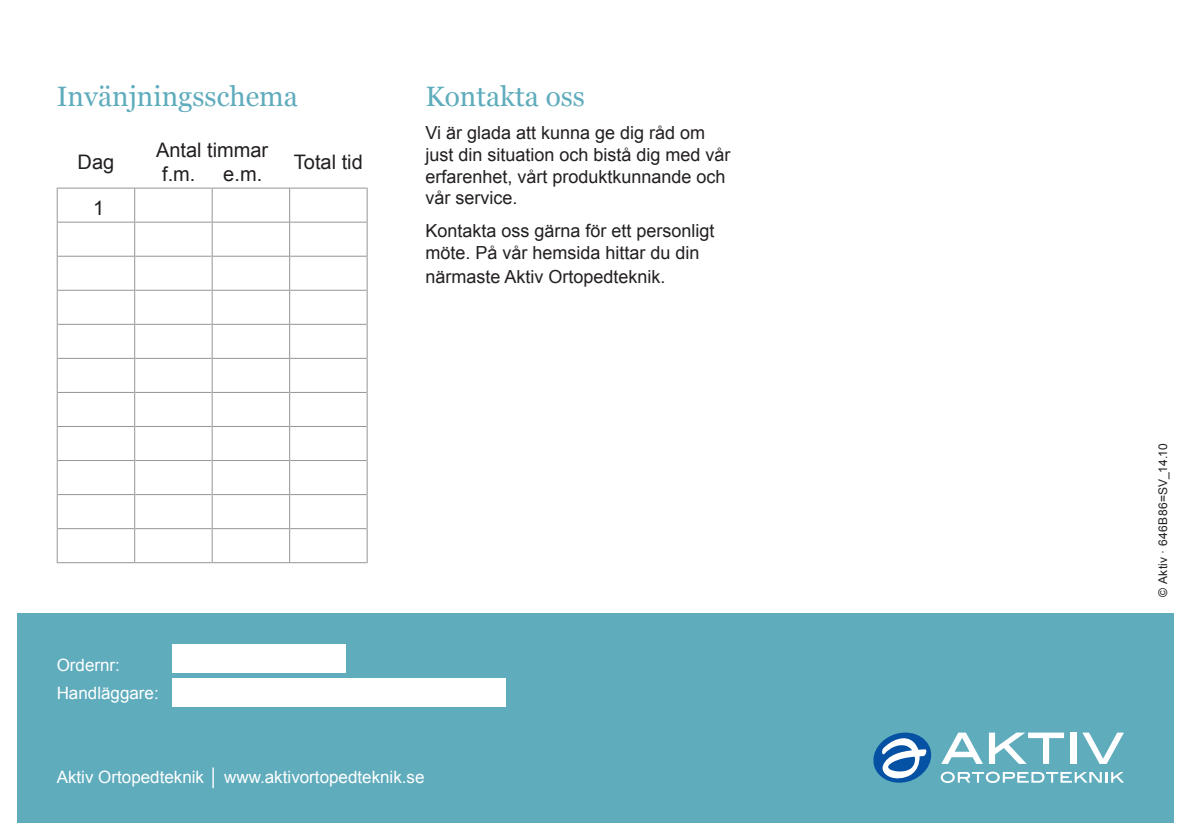
<style>
.page{position:relative;width:1191px;height:840px;background:#fff}
.page>*{position:absolute;margin:0;border:0;box-sizing:border-box;transform-origin:0 0}
.t1{font:28px "Georgia";color:#5facbd}
.t2{font:20px/24px "Arial";color:#231f20}
.t3{font:18px/21.6px "Arial";color:#231f20}
.t4{font:17px/28px "Arial";color:#fff}
.t5{font:12px "Arial";letter-spacing:.03em;color:#231f20}
</style>
<div class="page">
<div style="left:17px;top:612px;width:1157px;height:210px;background:#5facbd"></div>
<svg style="left:942px;top:732px;width:41px;height:31px"></svg>
<svg style="left:989px;top:732px;width:75px;height:31px"></svg>
<div style="left:1070px;top:732px;width:6px;height:31px;background:#fff"></div>
<svg style="left:1082px;top:732px;width:42px;height:31px"></svg>
<svg style="left:940px;top:771px;width:184px;height:11px"></svg>
<svg style="left:873px;top:732px;width:58px;height:50px"></svg>
<hr style="left:58px;top:187px;width:76px;height:1px;background:#939598">
<hr style="left:135px;top:187px;width:77px;height:1px;background:#939598">
<hr style="left:213px;top:187px;width:76px;height:1px;background:#939598">
<hr style="left:290px;top:187px;width:77px;height:1px;background:#939598">
<hr style="left:58px;top:221px;width:76px;height:1px;background:#939598">
<hr style="left:135px;top:221px;width:77px;height:1px;background:#939598">
<hr style="left:213px;top:221px;width:76px;height:1px;background:#939598">
<hr style="left:290px;top:221px;width:77px;height:1px;background:#939598">
<hr style="left:58px;top:255px;width:76px;height:1px;background:#939598">
<hr style="left:135px;top:255px;width:77px;height:1px;background:#939598">
<hr style="left:213px;top:255px;width:76px;height:1px;background:#939598">
<hr style="left:290px;top:255px;width:77px;height:1px;background:#939598">
<hr style="left:58px;top:289px;width:76px;height:1px;background:#939598">
<hr style="left:135px;top:289px;width:77px;height:1px;background:#939598">
<hr style="left:213px;top:289px;width:76px;height:1px;background:#939598">
<hr style="left:290px;top:289px;width:77px;height:1px;background:#939598">
<hr style="left:58px;top:323px;width:76px;height:1px;background:#939598">
<hr style="left:135px;top:323px;width:77px;height:1px;background:#939598">
<hr style="left:213px;top:323px;width:76px;height:1px;background:#939598">
<hr style="left:290px;top:323px;width:77px;height:1px;background:#939598">
<hr style="left:58px;top:357px;width:76px;height:1px;background:#939598">
<hr style="left:135px;top:357px;width:77px;height:1px;background:#939598">
<hr style="left:213px;top:357px;width:76px;height:1px;background:#939598">
<hr style="left:290px;top:357px;width:77px;height:1px;background:#939598">
<hr style="left:58px;top:391px;width:76px;height:1px;background:#939598">
<hr style="left:135px;top:391px;width:77px;height:1px;background:#939598">
<hr style="left:213px;top:391px;width:76px;height:1px;background:#939598">
<hr style="left:290px;top:391px;width:77px;height:1px;background:#939598">
<hr style="left:58px;top:426px;width:76px;height:1px;background:#939598">
<hr style="left:135px;top:426px;width:77px;height:1px;background:#939598">
<hr style="left:213px;top:426px;width:76px;height:1px;background:#939598">
<hr style="left:290px;top:426px;width:77px;height:1px;background:#939598">
<hr style="left:58px;top:460px;width:76px;height:1px;background:#939598">
<hr style="left:135px;top:460px;width:77px;height:1px;background:#939598">
<hr style="left:213px;top:460px;width:76px;height:1px;background:#939598">
<hr style="left:290px;top:460px;width:77px;height:1px;background:#939598">
<hr style="left:58px;top:494px;width:76px;height:1px;background:#939598">
<hr style="left:135px;top:494px;width:77px;height:1px;background:#939598">
<hr style="left:213px;top:494px;width:76px;height:1px;background:#939598">
<hr style="left:290px;top:494px;width:77px;height:1px;background:#939598">
<hr style="left:58px;top:528px;width:76px;height:1px;background:#939598">
<hr style="left:135px;top:528px;width:77px;height:1px;background:#939598">
<hr style="left:213px;top:528px;width:76px;height:1px;background:#939598">
<hr style="left:290px;top:528px;width:77px;height:1px;background:#939598">
<hr style="left:58px;top:562px;width:76px;height:1px;background:#939598">
<hr style="left:135px;top:562px;width:77px;height:1px;background:#939598">
<hr style="left:213px;top:562px;width:76px;height:1px;background:#939598">
<hr style="left:290px;top:562px;width:77px;height:1px;background:#939598">
<hr style="left:57px;top:187px;width:1px;height:35px;background:#939598">
<hr style="left:134px;top:187px;width:1px;height:35px;background:#939598">
<hr style="left:212px;top:187px;width:1px;height:35px;background:#939598">
<hr style="left:289px;top:187px;width:1px;height:35px;background:#939598">
<hr style="left:367px;top:187px;width:1px;height:35px;background:#939598">
<hr style="left:57px;top:222px;width:1px;height:34px;background:#939598">
<hr style="left:134px;top:222px;width:1px;height:34px;background:#939598">
<hr style="left:212px;top:222px;width:1px;height:34px;background:#939598">
<hr style="left:289px;top:222px;width:1px;height:34px;background:#939598">
<hr style="left:367px;top:222px;width:1px;height:34px;background:#939598">
<hr style="left:57px;top:256px;width:1px;height:34px;background:#939598">
<hr style="left:134px;top:256px;width:1px;height:34px;background:#939598">
<hr style="left:212px;top:256px;width:1px;height:34px;background:#939598">
<hr style="left:289px;top:256px;width:1px;height:34px;background:#939598">
<hr style="left:367px;top:256px;width:1px;height:34px;background:#939598">
<hr style="left:57px;top:290px;width:1px;height:34px;background:#939598">
<hr style="left:134px;top:290px;width:1px;height:34px;background:#939598">
<hr style="left:212px;top:290px;width:1px;height:34px;background:#939598">
<hr style="left:289px;top:290px;width:1px;height:34px;background:#939598">
<hr style="left:367px;top:290px;width:1px;height:34px;background:#939598">
<hr style="left:57px;top:324px;width:1px;height:34px;background:#939598">
<hr style="left:134px;top:324px;width:1px;height:34px;background:#939598">
<hr style="left:212px;top:324px;width:1px;height:34px;background:#939598">
<hr style="left:289px;top:324px;width:1px;height:34px;background:#939598">
<hr style="left:367px;top:324px;width:1px;height:34px;background:#939598">
<hr style="left:57px;top:358px;width:1px;height:34px;background:#939598">
<hr style="left:134px;top:358px;width:1px;height:34px;background:#939598">
<hr style="left:212px;top:358px;width:1px;height:34px;background:#939598">
<hr style="left:289px;top:358px;width:1px;height:34px;background:#939598">
<hr style="left:367px;top:358px;width:1px;height:34px;background:#939598">
<hr style="left:57px;top:392px;width:1px;height:34px;background:#939598">
<hr style="left:134px;top:392px;width:1px;height:34px;background:#939598">
<hr style="left:212px;top:392px;width:1px;height:34px;background:#939598">
<hr style="left:289px;top:392px;width:1px;height:34px;background:#939598">
<hr style="left:367px;top:392px;width:1px;height:34px;background:#939598">
<hr style="left:57px;top:426px;width:1px;height:34px;background:#939598">
<hr style="left:134px;top:426px;width:1px;height:34px;background:#939598">
<hr style="left:212px;top:426px;width:1px;height:34px;background:#939598">
<hr style="left:289px;top:426px;width:1px;height:34px;background:#939598">
<hr style="left:367px;top:426px;width:1px;height:34px;background:#939598">
<hr style="left:57px;top:460px;width:1px;height:34px;background:#939598">
<hr style="left:134px;top:460px;width:1px;height:34px;background:#939598">
<hr style="left:212px;top:460px;width:1px;height:34px;background:#939598">
<hr style="left:289px;top:460px;width:1px;height:34px;background:#939598">
<hr style="left:367px;top:460px;width:1px;height:34px;background:#939598">
<hr style="left:57px;top:494px;width:1px;height:34px;background:#939598">
<hr style="left:134px;top:494px;width:1px;height:34px;background:#939598">
<hr style="left:212px;top:494px;width:1px;height:34px;background:#939598">
<hr style="left:289px;top:494px;width:1px;height:34px;background:#939598">
<hr style="left:367px;top:494px;width:1px;height:34px;background:#939598">
<hr style="left:57px;top:528px;width:1px;height:35px;background:#939598">
<hr style="left:134px;top:528px;width:1px;height:35px;background:#939598">
<hr style="left:212px;top:528px;width:1px;height:35px;background:#939598">
<hr style="left:289px;top:528px;width:1px;height:35px;background:#939598">
<hr style="left:367px;top:528px;width:1px;height:35px;background:#939598">
<div style="left:172px;top:643px;width:174px;height:28px;background:#fff"></div>
<div style="left:172px;top:677px;width:333px;height:29px;background:#fff"></div>
<h1 class="t1" style="left:57px;top:80px;width:243px">Invänjningsschema</h1>
<p class="t2" style="left:78px;top:150px;width:38px">Dag</p>
<p class="t2" style="left:93px;top:196px;width:13px">1</p>
<p class="t2" style="left:162px;top:138px;width:108px;text-indent:-6px">Antal timmar f.m.</p>
<p class="t2" style="left:223px;top:162px;width:40px">e.m.</p>
<p class="t2" style="left:294px;top:150px;width:70px">Total tid</p>
<h1 class="t1" style="left:425px;top:80px;width:161px">Kontakta oss</h1>
<p class="t3" style="left:425px;top:122px;width:307px">Vi är glada att kunna ge dig råd om just din situation och bistå dig med vår erfarenhet, vårt produktkunnande och vår service.</p>
<p class="t3" style="left:425px;top:220px;width:291px">Kontakta oss gärna för ett personligt möte. På vår hemsida hittar du din</p>
<p class="t3" style="left:425px;top:266px;width:242px">närmaste Aktiv Ortopedteknik.</p>
<p class="t4" style="left:57px;top:650px;width:104px">Ordernr:<br>Handläggare:</p>
<p class="t4" style="left:57px;top:763px;width:369px">Aktiv Ortopedteknik │ www.aktivortopedteknik.se</p>
<p class="t5" style="left:1155px;top:596px;width:154px;rotate:-90deg">© Aktiv · 646B86=SV_14.10</p>
</div>
